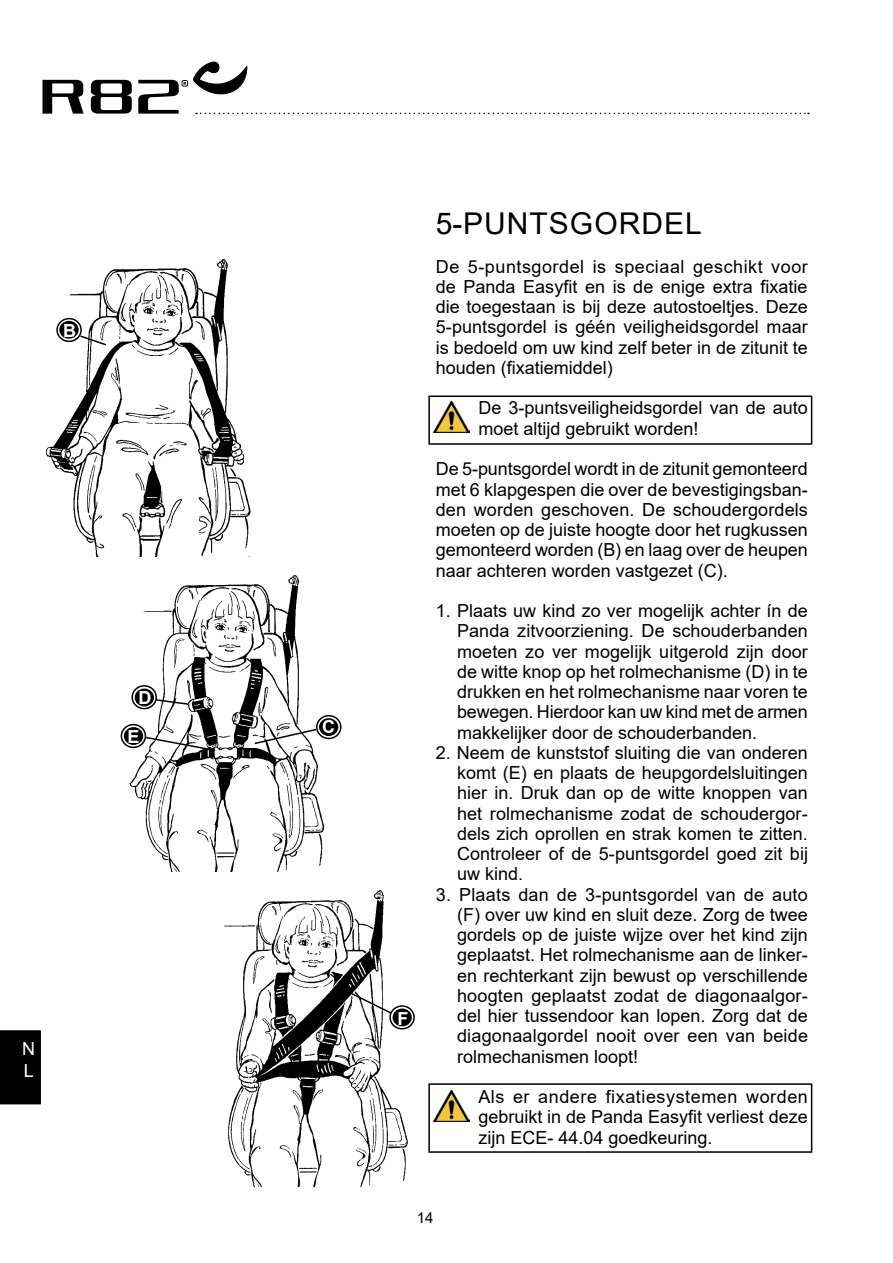
<style>
.page{position:relative;width:893px;height:1263px;background:#fff}
.page>*{position:absolute;margin:0;border:0;box-sizing:border-box;transform-origin:0 0}
.t1{font:30px "Arial";letter-spacing:.035em;color:#000}
.t2{font:18px/20.2px "Arial";color:#000;text-align:justify}
.t3{font:700 18px/38.5px "Arial";color:#fff}
.t4{font:18px/21.6px "Arial";color:#fff}
.t5{font:15px "Arial";color:#000}
</style>
<div class="page">
<img style="left:122px;top:575px;width:209px;height:296px">
<img style="left:224px;top:890px;width:191px;height:296px">
<img style="left:46px;top:259px;width:205px;height:297px">
<svg style="left:79px;top:334px;width:29px;height:13px"></svg>
<div style="left:56px;top:318px;width:26px;height:24px;border:2px solid #000;border-radius:50%"></div>
<div style="left:60px;top:322px;width:18px;height:16px;background:#000;border-radius:50%"></div>
<div style="left:59px;top:321px;width:20px;height:18px;border:2px solid #000;border-radius:50%"></div>
<svg style="left:154px;top:698px;width:36px;height:8px"></svg>
<svg style="left:144px;top:736px;width:73px;height:16px"></svg>
<svg style="left:253px;top:728px;width:65px;height:17px"></svg>
<div style="left:131px;top:685px;width:26px;height:24px;border:2px solid #000;border-radius:50%"></div>
<div style="left:135px;top:689px;width:18px;height:17px;background:#000;border-radius:50%"></div>
<div style="left:135px;top:688px;width:19px;height:18px;border:2px solid #000;border-radius:50%"></div>
<div style="left:125px;top:728px;width:17px;height:16px;background:#000;border-radius:50%"></div>
<div style="left:124px;top:727px;width:19px;height:18px;border:2px solid #000;border-radius:50%"></div>
<div style="left:121px;top:724px;width:25px;height:24px;border:2px solid #000;border-radius:50%"></div>
<div style="left:320px;top:719px;width:18px;height:16px;background:#000;border-radius:50%"></div>
<div style="left:319px;top:718px;width:19px;height:18px;border:2px solid #000;border-radius:50%"></div>
<div style="left:316px;top:715px;width:26px;height:24px;border:2px solid #000;border-radius:50%"></div>
<svg style="left:345px;top:989px;width:48px;height:26px"></svg>
<div style="left:393px;top:1009px;width:18px;height:16px;background:#000;border-radius:50%"></div>
<div style="left:393px;top:1008px;width:19px;height:18px;border:2px solid #000;border-radius:50%"></div>
<div style="left:389px;top:1005px;width:26px;height:24px;border:2px solid #000;border-radius:50%"></div>
<svg style="left:43px;top:80px;width:41px;height:34px"></svg>
<svg style="left:91px;top:80px;width:41px;height:34px"></svg>
<svg style="left:138px;top:62px;width:671px;height:52px"></svg>
<div style="left:0;top:1030px;width:41px;height:74px;background:#000"></div>
<div style="left:428px;top:395px;width:384px;height:50px;border:2px solid #000"></div>
<img style="left:434px;top:402px;width:35px;height:31px">
<div style="left:428px;top:1083px;width:384px;height:70px;border:2px solid #000"></div>
<img style="left:434px;top:1091px;width:35px;height:31px">
<p class="t3" style="left:63px;top:312px;width:14px">B</p>
<p class="t3" style="left:128px;top:679px;width:26px;text-indent:11px">D<br>E</p>
<p class="t4" style="left:22px;top:1038px;width:16px">G<br>B</p>
<p class="t4" style="left:22px;top:1038px;width:14px">N<br>L</p>
<p class="t3" style="left:322px;top:708px;width:14px">C</p>
<p class="t3" style="left:398px;top:999px;width:12px">F</p>
<h1 class="t1" style="left:436px;top:203px;width:268px">5-PUNTSGORDEL</h1>
<p class="t2" style="left:436px;top:256px;width:374px">De 5-puntsgordel is speciaal geschikt voor de Panda Easyfit en is de enige extra fixatie die toegestaan is bij deze autostoeltjes. Deze 5-puntsgordel is géén veiligheidsgordel maar is bedoeld om uw kind zelf beter in de zitunit te houden (fixatiemiddel)</p>
<p class="t2" style="left:478px;top:398px;width:331px">De 3-puntsveiligheidsgordel van de auto moet altijd gebruikt worden!</p>
<p class="t2" style="left:436px;top:459px;width:374px">De 5-puntsgordel wordt in de zitunit gemonteerd met 6 klapgespen die over de bevestigingsban&shy;den worden geschoven. De schoudergordels moeten op de juiste hoogte door het rugkussen gemonteerd worden (B) en laag over de heupen naar achteren worden vastgezet (C).</p>
<p class="t2" style="left:457px;top:600px;width:352px;text-indent:-21px">1. Plaats uw kind zo ver mogelijk achter ín de Panda zitvoorziening. De schouderbanden moeten zo ver mogelijk uitgerold zijn door de witte knop op het rolmechanisme (D) in te drukken en het rolmechanisme naar voren te bewegen. Hierdoor kan uw kind met de armen makkelijker door de schouderbanden.</p>
<p class="t2" style="left:457px;top:742px;width:352px;text-indent:-21px">2. Neem de kunststof sluiting die van onderen komt (E) en plaats de heupgordelsluitingen hier in. Druk dan op de witte knoppen van het rolmechanisme zodat de schoudergor&shy;dels zich oprollen en strak komen te zitten.<br>Controleer of de 5-puntsgordel goed zit bij uw kind.</p>
<p class="t2" style="left:457px;top:884px;width:352px;text-indent:-21px">3. Plaats dan de 3-puntsgordel van de auto (F) over uw kind en sluit deze. Zorg de twee gordels op de juiste wijze over het kind zijn geplaatst. Het rolmechanisme aan de linker&shy;en rechterkant zijn bewust op verschillende hoogten geplaatst zodat de diagonaalgor&shy;del hier tussendoor kan lopen. Zorg dat de diagonaalgordel nooit over een van beide rolmechanismen loopt!</p>
<p class="t2" style="left:478px;top:1086px;width:331px">Als er andere fixatiesystemen worden gebruikt in de Panda Easyfit verliest deze zijn ECE- 44.04 goedkeuring.</p>
<p class="t5" style="left:417px;top:1207px;width:18px">14</p>
</div>
